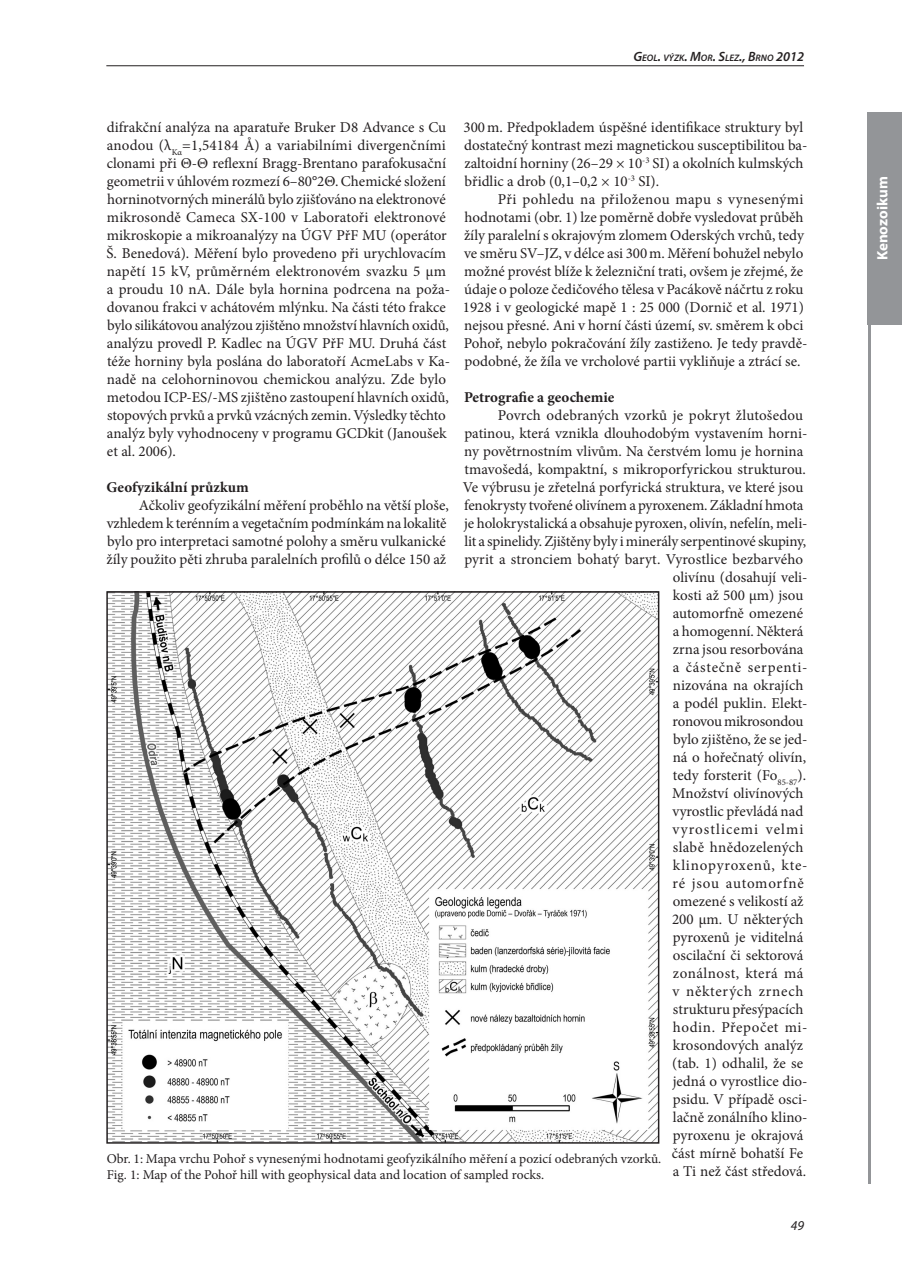
<style>
.page{position:relative;width:911px;height:1275px;background:#fff}
.page>*{position:absolute;margin:0;border:0;box-sizing:border-box;transform-origin:0 0}
.t1{font:15px/18px "Minion Pro";color:#231f20}
.t2{font:15px "Minion Pro";letter-spacing:.05em;color:#231f20}
.t3{font:700 15px "Minion Pro";color:#231f20}
.t4{font:15px "Minion Pro";letter-spacing:-.02em;color:#231f20}
.t5{font:15px "Minion Pro";letter-spacing:.02em;color:#231f20}
.t6{font:15px "Minion Pro";letter-spacing:.07em;color:#231f20}
.t7{font:15px "Minion Pro";letter-spacing:.035em;color:#231f20}
.t8{font:15px "Minion Pro";letter-spacing:.04em;color:#231f20}
.t9{font:15px "Minion Pro";letter-spacing:.045em;color:#231f20}
.t10{font:700 15px "Myriad Pro";color:#fff}
.t11{font:13.5px/16.5px "Minion Pro";color:#231f20}
.t12{font:italic 13.5px "Myriad Pro";color:#231f20}
.t13{font:italic 600 9.45px "Myriad Pro";color:#231f20}
.s1{font-size:13.5px}
</style>
<div class="page">
<hr style="left:867px;top:112px;width:3px;height:1072px;background:#939598">
<hr style="left:106px;top:65px;width:698px;height:1px;background:#231f20">
<img style="left:109px;top:594px;width:547px;height:547px">
<div style="left:106px;top:591px;width:553px;height:553px;border:2px solid #231f20"></div>
<div style="left:867px;top:112px;width:34px;height:213px;background:#939598"></div>
<p class="t13" style="left:633px;top:54px;width:172px"><span class="s1">G</span>EOL<span class="s1">.</span> VÝZK<span class="s1">. M</span>OR<span class="s1">. S</span>LEZ<span class="s1">., B</span>RNO <span class="s1">2012</span></p>
<p class="t1" style="left:106px;top:119px;width:345px">difrakční analýza na aparatuře Bruker D8 Advance s Cu anodou (λ<sub>Kα</sub>=1,54184 Å) a variabilními divergenčními clonami při Θ-Θ reflexní Bragg-Brentano parafokusační geometrii v úhlovém rozmezí 6–80°2Θ. Chemické složení horninotvorných minerálů bylo zjišťováno na elektronové mikrosondě Cameca SX-100 v Laboratoři elektronové mikroskopie a mikroanalýzy na ÚGV PřF MU (operátor Š. Benedová). Měření bylo provedeno při urychlovacím napětí 15 kV, průměrném elektronovém svazku 5 μm a proudu 10 nA. Dále byla hornina podrcena na poža&shy;dovanou frakci v achátovém mlýnku. Na části této frakce bylo silikátovou analýzou zjištěno množství hlavních oxidů, analýzu provedl P. Kadlec na ÚGV PřF MU. Druhá část téže horniny byla poslána do laboratoří AcmeLabs v Ka&shy;nadě na celohorninovou chemickou analýzu. Zde bylo metodou ICP-ES/-MS zjištěno zastoupení hlavních oxidů, stopových prvků a prvků vzácných zemin. Výsledky těchto analýz byly vyhodnoceny v programu GCDkit (Janoušek et al. 2006).</p>
<p class="t3" style="left:106px;top:481px;width:144px">Geofyzikální průzkum</p>
<p class="t1" style="left:107px;top:497px;width:343px;text-indent:32px">Ačkoliv geofyzikální měření proběhlo na větší ploše, vzhledem k terénním a vegetačním podmínkám na lokalitě bylo pro interpretaci samotné polohy a směru vulkanické žíly použito pěti zhruba paralelních profilů o délce 150 až</p>
<p class="t1" style="left:463px;top:119px;width:345px">300 m. Předpokladem úspěšné identifikace struktury byl dostatečný kontrast mezi magnetickou susceptibilitou ba&shy;zaltoidní horniny (26–29 × 10<sup>-3</sup> SI) a okolních kulmských břidlic a drob (0,1–0,2 × 10<sup>-3</sup> SI).</p>
<p class="t1" style="left:463px;top:191px;width:346px;text-indent:35px">Při pohledu na přiloženou mapu s vynesenými hodnotami (obr. 1) lze poměrně dobře vysledovat průběh žíly paralelní s okrajovým zlomem Oderských vrchů, tedy ve směru SV–JZ, v délce asi 300 m. Měření bohužel nebylo možné provést blíže k železniční trati, ovšem je zřejmé, že údaje o poloze čedičového tělesa v Pacákově náčrtu z roku 1928 i v geologické mapě 1 : 25 000 (Dornič et al. 1971) nejsou přesné. Ani v horní části území, sv. směrem k obci Pohoř, nebylo pokračování žíly zastiženo. Je tedy pravdě&shy;podobné, že žíla ve vrcholové partii vykliňuje a ztrácí se.</p>
<p class="t3" style="left:464px;top:391px;width:152px">Petrografie a geochemie</p>
<p class="t1" style="left:498px;top:407px;width:307px">Povrch odebraných vzorků je pokryt žlutošedou</p>
<p class="t1" style="left:464px;top:425px;width:344px">patinou, která vznikla dlouhodobým vystavením horni-</p>
<p class="t1" style="left:464px;top:443px;width:341px">ny povětrnostním vlivům. Na čerstvém lomu je hornina</p>
<p class="t1" style="left:464px;top:461px;width:343px">tmavošedá, kompaktní, s mikroporfyrickou strukturou.</p>
<p class="t1" style="left:463px;top:479px;width:342px">Ve výbrusu je zřetelná porfyrická struktura, ve které jsou</p>
<p class="t1" style="left:464px;top:497px;width:341px">fenokrysty tvořené olivínem a pyroxenem. Základní hmota</p>
<p class="t1" style="left:464px;top:515px;width:345px">je holokrystalická a obsahuje pyroxen, olivín, nefelín, meli-</p>
<p class="t1" style="left:464px;top:533px;width:343px">lit a spinelidy. Zjištěny byly i minerály serpentinové skupiny,</p>
<p class="t1" style="left:464px;top:551px;width:340px">pyrit a stronciem bohatý baryt. Vyrostlice bezbarvého</p>
<p class="t1" style="left:672px;top:569px;width:136px">olivínu (dosahují veli-</p>
<p class="t1" style="left:673px;top:587px;width:132px">kosti až 500 μm) jsou</p>
<p class="t1" style="left:672px;top:605px;width:132px">automorfně omezené</p>
<p class="t1" style="left:672px;top:623px;width:132px">a homogenní. Některá</p>
<p class="t1" style="left:673px;top:641px;width:132px">zrna jsou resorbována</p>
<p class="t2" style="left:672px;top:661px;width:136px">a částečně serpenti-</p>
<p class="t1" style="left:672px;top:677px;width:132px">nizována na okrajích</p>
<p class="t1" style="left:672px;top:695px;width:136px">a podél puklin. Elekt-</p>
<p class="t4" style="left:672px;top:715px;width:132px">ronovou mikrosondou</p>
<p class="t1" style="left:673px;top:731px;width:136px">bylo zjištěno, že se jed-</p>
<p class="t1" style="left:672px;top:749px;width:135px">ná o hořečnatý olivín,</p>
<p class="t1" style="left:673px;top:767px;width:135px">tedy forsterit (Fo<sub>85-87</sub>).</p>
<p class="t1" style="left:672px;top:785px;width:133px">Množství olivínových</p>
<p class="t1" style="left:672px;top:803px;width:132px">vyrostlic převládá nad</p>
<p class="t6" style="left:672px;top:823px;width:132px">vyrostlicemi velmi</p>
<p class="t5" style="left:673px;top:841px;width:132px">slabě hnědozelených</p>
<p class="t2" style="left:673px;top:859px;width:136px">klinopyroxenů, kte-</p>
<p class="t2" style="left:672px;top:877px;width:133px">ré jsou automorfně</p>
<p class="t1" style="left:672px;top:893px;width:132px">omezené s velikostí až</p>
<p class="t1" style="left:672px;top:911px;width:133px">200 μm. U některých</p>
<p class="t1" style="left:673px;top:929px;width:132px">pyroxenů je viditelná</p>
<p class="t1" style="left:672px;top:947px;width:132px">oscilační či sektorová</p>
<p class="t7" style="left:673px;top:967px;width:132px">zonálnost, která má</p>
<p class="t9" style="left:672px;top:985px;width:132px">v některých zrnech</p>
<p class="t1" style="left:673px;top:1001px;width:132px">strukturu přesýpacích</p>
<p class="t8" style="left:673px;top:1021px;width:136px">hodin. Přepočet mi-</p>
<p class="t1" style="left:673px;top:1037px;width:132px">krosondových analýz</p>
<p class="t1" style="left:672px;top:1055px;width:132px">(tab. 1) odhalil, že se</p>
<p class="t1" style="left:672px;top:1073px;width:136px">jedná o vyrostlice dio-</p>
<p class="t1" style="left:673px;top:1091px;width:136px">psidu. V případě osci-</p>
<p class="t1" style="left:673px;top:1109px;width:136px">lačně zonálního klino-</p>
<p class="t1" style="left:673px;top:1127px;width:132px">pyroxenu je okrajová</p>
<p class="t1" style="left:672px;top:1145px;width:133px">část mírně bohatší Fe</p>
<p class="t1" style="left:672px;top:1163px;width:135px">a Ti než část středová.</p>
<p class="t11" style="left:107px;top:1151px;width:556px">Obr. 1: Mapa vrchu Pohoř s vynesenými hodnotami geofyzikálního měření a pozicí odebraných vzorků.<br>Fig. 1: Map of the Pohoř hill with geophysical data and location of sampled rocks.</p>
<p class="t12" style="left:790px;top:1221px;width:15px">49</p>
<p class="t10" style="left:876px;top:260px;width:85px;rotate:-90deg">Kenozoikum</p>
</div>
